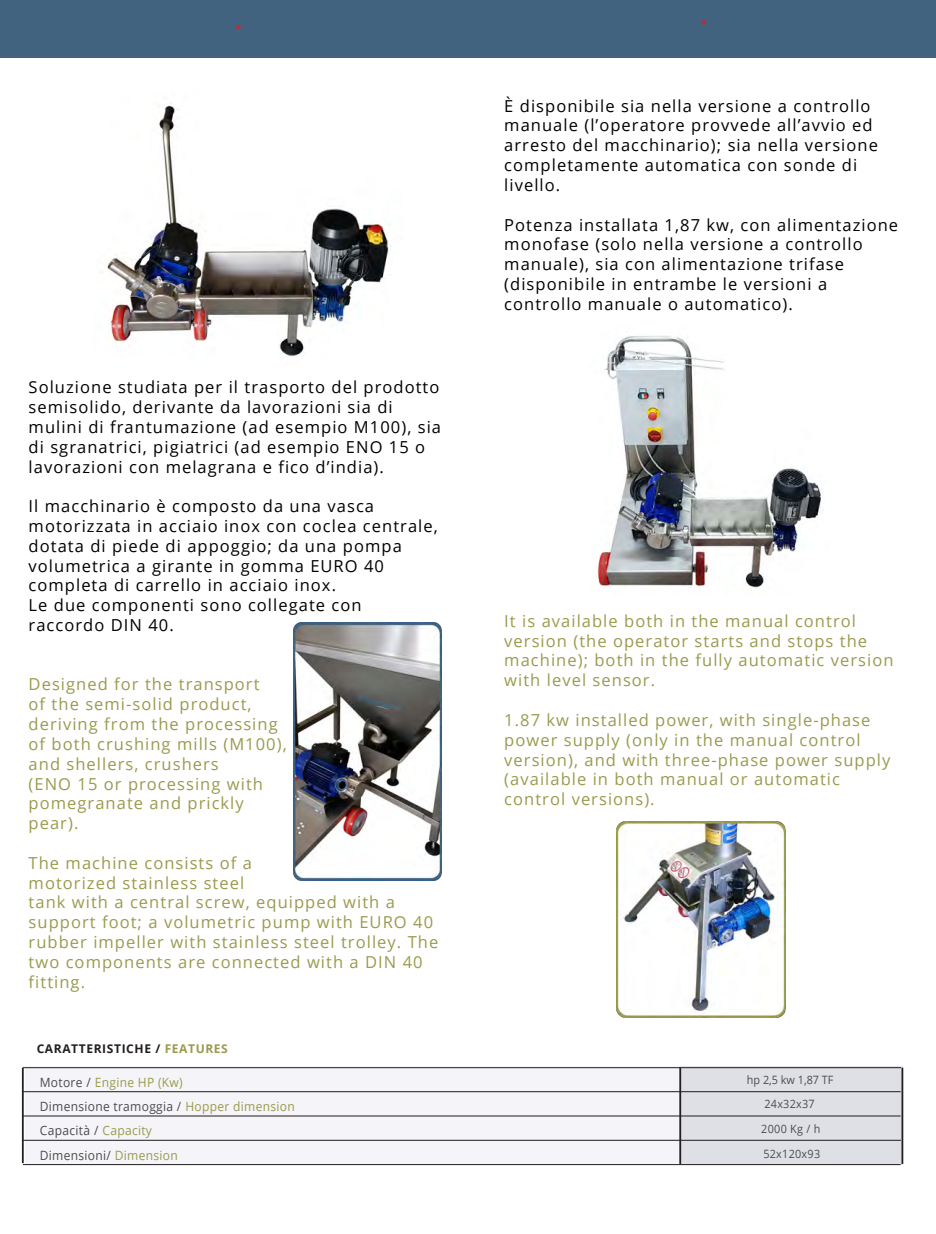
<style>
.page{position:relative;width:936px;height:1234px;background:#fff}
.page>*{position:absolute;margin:0;border:0;box-sizing:border-box;transform-origin:0 0}
.t1{font:16.5px/19.8px "Open Sans";letter-spacing:.065em;color:#000}
.t2{font:16.5px/19.8px "Open Sans";letter-spacing:.065em;color:#9a9a4e}
.t3{font:12.75px/24.3px "Open Sans";letter-spacing:.025em;color:#4b4c4d;scale:.94 1}
.t4{font:700 12px "Open Sans";letter-spacing:.05em;color:#231f20}
.t5{font:11.55px "Open Sans";letter-spacing:.025em;color:#4b4c4d;scale:.94 1}
.s1{color:#9a9a4e}
.s2{font-style:inherit}
</style>
<div class="page">
<div style="left:25px;top:1066px;width:654px;height:97px;background:#f5f4f8"></div>
<div style="left:679px;top:1066px;width:223px;height:98px;background:#dee0e6"></div>
<div style="left:0;top:0;width:935px;height:57px;background:#416380"></div>
<svg style="left:236px;top:25px;width:5px;height:4px"></svg>
<svg style="left:701px;top:20px;width:4px;height:4px"></svg>
<img style="left:616px;top:821px;width:169px;height:196px">
<hr style="left:23px;top:1163px;width:877px;height:1px;background:#231f20">
<hr style="left:23px;top:1067px;width:877px;height:1px;background:#231f20">
<hr style="left:23px;top:1091px;width:877px;height:1px;background:#231f20">
<hr style="left:23px;top:1115px;width:877px;height:1px;background:#231f20">
<hr style="left:23px;top:1139px;width:877px;height:1px;background:#231f20">
<hr style="left:23px;top:1067px;width:1px;height:95px;background:#231f20">
<img style="left:596px;top:335px;width:226px;height:253px">
<img style="left:100px;top:103px;width:289px;height:254px">
<img style="left:293px;top:622px;width:148px;height:258px">
<hr style="left:902px;top:1067px;width:1px;height:96px;background:#231f20">
<hr style="left:680px;top:1067px;width:1px;height:96px;background:#231f20">
<p class="t1" style="left:29px;top:377px;width:414px">Soluzione studiata per il trasporto del prodotto semisolido, derivante da lavorazioni sia di mulini di frantumazione (ad esempio M100), sia di sgranatrici, pigiatrici (ad esempio ENO 15 o lavorazioni con melagrana e fico d’india).</p>
<p class="t1" style="left:29px;top:495px;width:410px">Il macchinario è composto da una vasca motorizzata in acciaio inox con coclea centrale, dotata di piede di appoggio; da una pompa volumetrica a girante in gomma EURO 40 completa di carrello in acciaio inox.<br>Le due componenti sono collegate con raccordo DIN 40.</p>
<p class="t2" style="left:29px;top:674px;width:260px">Designed for the transport<br>of the semi-solid product, deriving from the processing of both crushing mills (M100), and shellers, crushers<br>(ENO 15 or processing with pomegranate and prickly pear).</p>
<p class="t2" style="left:29px;top:852px;width:411px">The machine consists of a<br>motorized stainless steel<br>tank with a central screw, equipped with a support foot; a volumetric pump with EURO 40 rubber impeller with stainless steel trolley. The two components are connected with a DIN 40 fitting.</p>
<p class="t4" style="left:37px;top:1039px;width:193px">CARATTERISTICHE / <span class="s1">FEATURES</span></p>
<p class="t3" style="left:40px;top:1069px;width:273px">Motore / <span class="s1">Engine HP (Kw)<br></span>Dimensione tramoggia <span class="s2">/</span> <span class="s1">Hopper dimension<br></span>Capacità / <span class="s1">Capacity<br></span>Dimensioni/ <span class="s1">Dimension</span></p>
<p class="t1" style="left:504px;top:95px;width:375px">È disponibile sia nella versione a controllo manuale (l’operatore provvede all’avvio ed arresto del macchinario); sia nella versione completamente automatica con sonde di livello.</p>
<p class="t1" style="left:504px;top:214px;width:395px">Potenza installata 1,87 kw, con alimentazione monofase (solo nella versione a controllo manuale), sia con alimentazione trifase (disponibile in entrambe le versioni a controllo manuale o automatico).</p>
<p class="t2" style="left:504px;top:610px;width:391px">It is available both in the manual control version (the operator starts and stops the machine); both in the fully automatic version with level sensor.</p>
<p class="t2" style="left:504px;top:709px;width:387px">1.87 kw installed power, with single-phase power supply (only in the manual control version), and with three-phase power supply (available in both manual or automatic control versions).</p>
<p class="t5" style="left:746px;top:1071px;width:93px">hp 2,5 kw 1,87 TF</p>
<p class="t5" style="left:761px;top:1120px;width:64px">2000 Kg / h</p>
<p class="t5" style="left:763px;top:1145px;width:62px">52x120x93</p>
<p class="t5" style="left:764px;top:1095px;width:55px">24x32x37</p>
</div>
